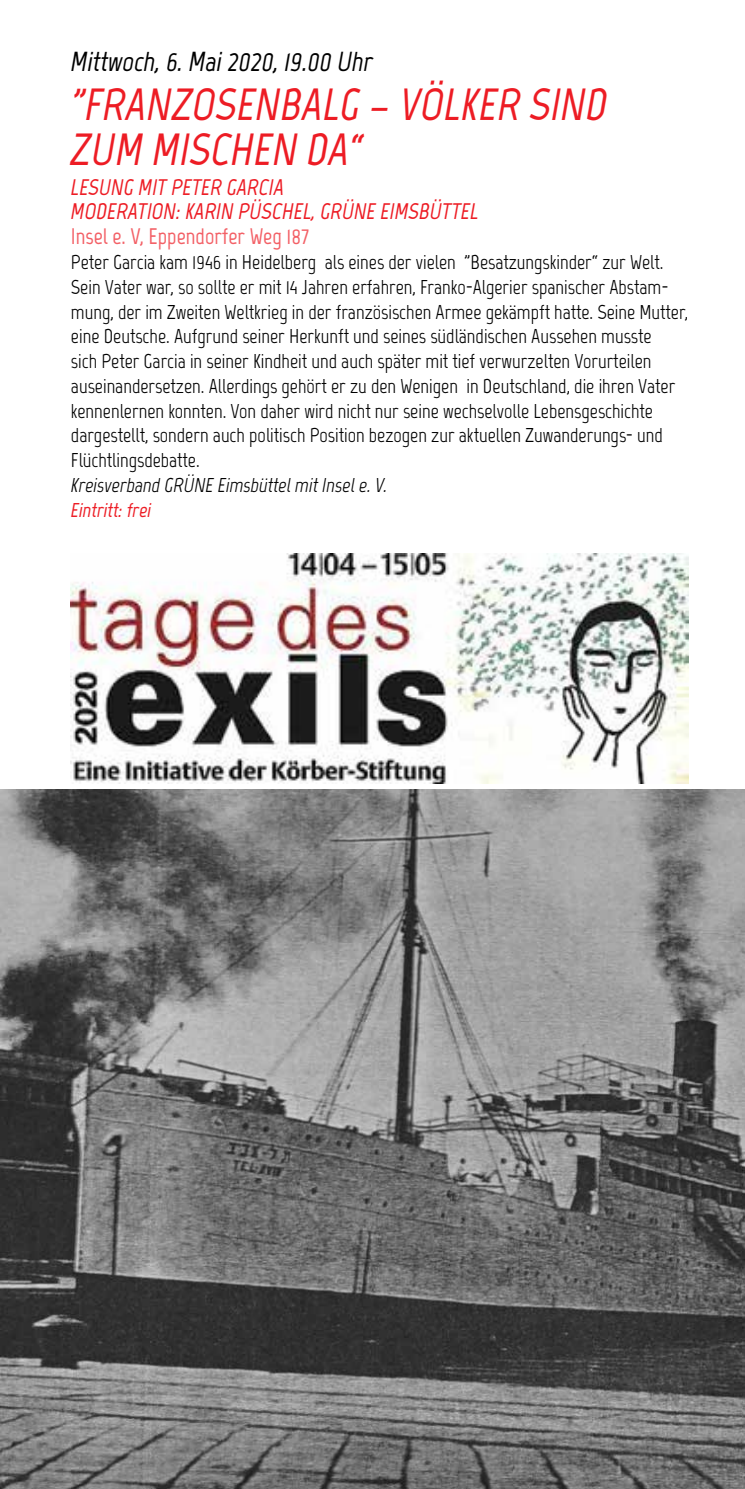
<style>
.page{position:relative;width:745px;height:1489px;background:#fff}
.page>*{position:absolute;margin:0;border:0;box-sizing:border-box;transform-origin:0 0}
.t1{font:italic 700 45px/45px "Marvel";color:#ed1c24}
.t2{font:italic 700 27.5px "Marvel";color:#000}
.t3{font:italic 700 22.5px/24.8px "Marvel";color:#ed1c24}
.t4{font:700 22.5px "Marvel";color:#f36066}
.t5{font:20px/24.8px "Marvel";color:#000}
.t6{font:italic 20px "Marvel";color:#000}
.t7{font:italic 700 20px "Marvel";color:#ed1c24}
</style>
<div class="page">
<img style="left:71px;top:553px;width:616px;height:230px">
<img style="left:0;top:789px;width:744px;height:699px">
<h2 class="t2" style="left:71px;top:45px;width:303px">Mittwoch, 6. Mai 2020, 19.00 Uhr</h2>
<h1 class="t1" style="left:71px;top:82px;width:538px">"FRANZOSENBALG – VÖLKER SIND<br>ZUM MISCHEN DA“</h1>
<p class="t3" style="left:71px;top:174px;width:409px">LESUNG MIT PETER GARCIA<br>MODERATION: KARIN PÜSCHEL, GRÜNE EIMSBÜTTEL</p>
<p class="t4" style="left:71px;top:223px;width:240px">Insel e. V, Eppendorfer Weg 187</p>
<p class="t5" style="left:71px;top:250px;width:618px">Peter Garcia kam 1946 in Heidelberg als eines der vielen "Besatzungskinder“ zur Welt.<br>Sein Vater war, so sollte er mit 14 Jahren erfahren, Franko-Algerier spanischer Abstam&shy;mung, der im Zweiten Weltkrieg in der französischen Armee gekämpft hatte. Seine Mutter, eine Deutsche. Aufgrund seiner Herkunft und seines südländischen Aussehen musste<br>sich Peter Garcia in seiner Kindheit und auch später mit tief verwurzelten Vorurteilen auseinandersetzen. Allerdings gehört er zu den Wenigen in Deutschland, die ihren Vater kennenlernen konnten. Von daher wird nicht nur seine wechselvolle Lebensgeschichte dargestellt, sondern auch politisch Position bezogen zur aktuellen Zuwanderungs- und Flüchtlingsdebatte.</p>
<p class="t6" style="left:71px;top:473px;width:317px">Kreisverband GRÜNE Eimsbüttel mit Insel e. V.</p>
<p class="t7" style="left:71px;top:497px;width:82px">Eintritt: frei</p>
</div>
